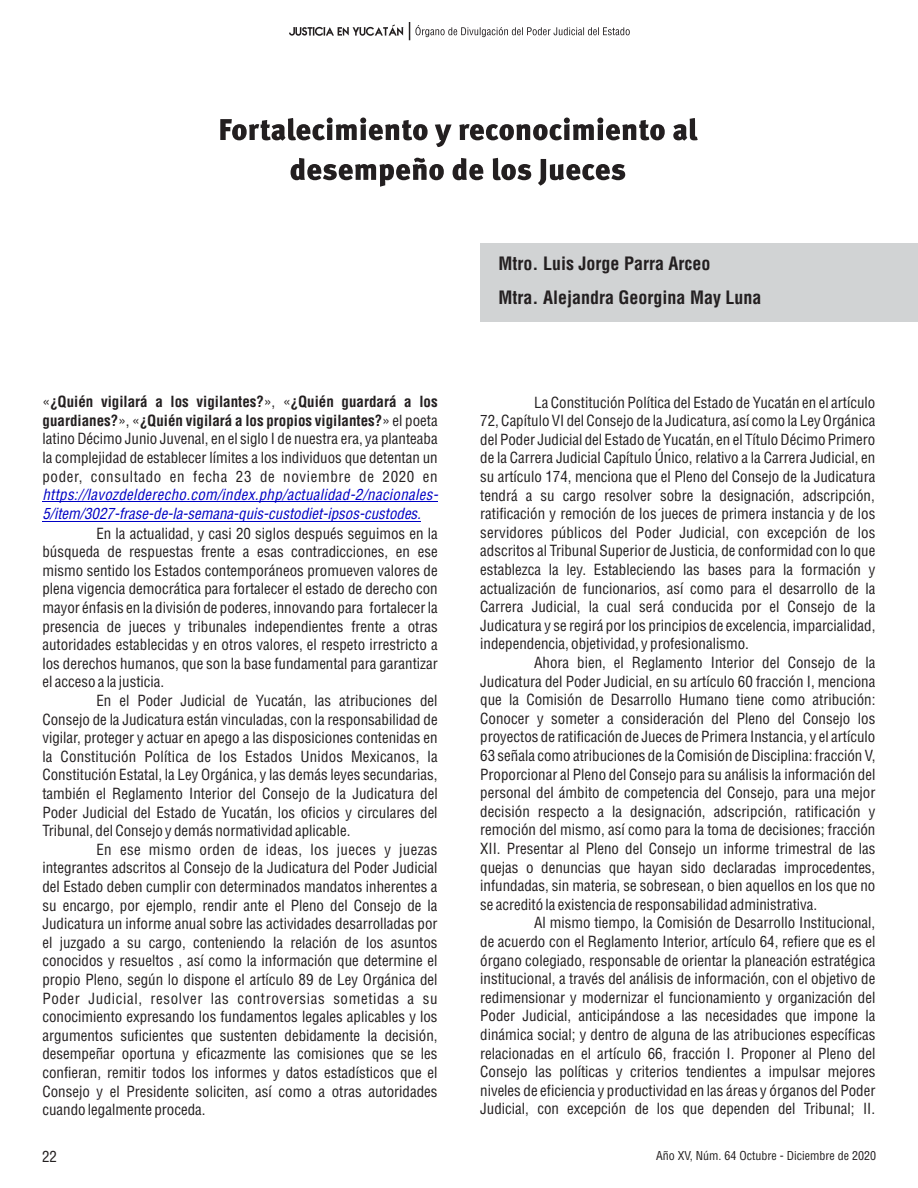
<style>
.page{position:relative;width:918px;height:1188px;background:#fff}
.page>*{position:absolute;margin:0;border:0;box-sizing:border-box;transform-origin:0 0}
.t1{font:700 condensed 18px/33.5px "Helvetica LT Std";color:#231f20}
.t2{font:condensed 15px/18.6px "Helvetica LT Std";color:#231f20;text-align:justify}
.t3{font:italic condensed 15px/19.2px "Helvetica LT Std";letter-spacing:.02em;color:#0000c4}
.t4{font:condensed 12px "Helvetica LT Std";color:#231f20}
.s1{font-weight:700}
</style>
<div class="page">
<hr style="left:43px;top:502px;width:395px;height:1px;background:#0000c4">
<hr style="left:43px;top:521px;width:378px;height:1px;background:#0000c4">
<svg style="left:289px;top:25px;width:114px;height:11px"></svg>
<svg style="left:409px;top:22px;width:221px;height:18px"></svg>
<div style="left:480px;top:243px;width:438px;height:40px;background:#d1d3d4"></div>
<div style="left:480px;top:282px;width:438px;height:39px;background:#d1d3d4"></div>
<svg style="left:220px;top:118px;width:478px;height:69px"></svg>
<p class="t2" style="left:43px;top:395px;width:397px">«<span class="s1">¿Quién vigilará a los vigilantes?</span>», «<span class="s1">¿Quién guardará a los guardianes?</span>», «<span class="s1">¿Quién vigilará a los propios vigilantes?</span>» el poeta latino Décimo Junio Juvenal, en el siglo I de nuestra era, ya planteaba la complejidad de establecer límites a los individuos que detentan un poder, consultado en fecha 23 de noviembre de 2020 en</p>
<p class="t3" style="left:42px;top:487px;width:397px">https://lavozdelderecho.com/index.php/actualidad-2/nacionales-<br>5/item/3027-frase-de-la-semana-quis-custodiet-ipsos-custodes.</p>
<p class="t2" style="left:42px;top:526px;width:397px;text-indent:54px">En la actualidad, y casi 20 siglos después seguimos en la búsqueda de respuestas frente a esas contradicciones, en ese mismo sentido los Estados contemporáneos promueven valores de plena vigencia democrática para fortalecer el estado de derecho con mayor énfasis en la división de poderes, innovando para fortalecer la presencia de jueces y tribunales independientes frente a otras autoridades establecidas y en otros valores, el respeto irrestricto a los derechos humanos, que son la base fundamental para garantizar el acceso a la justicia.</p>
<p class="t2" style="left:42px;top:693px;width:397px;text-indent:54px">En el Poder Judicial de Yucatán, las atribuciones del Consejo de la Judicatura están vinculadas, con la responsabilidad de vigilar, proteger y actuar en apego a las disposiciones contenidas en la Constitución Política de los Estados Unidos Mexicanos, la Constitución Estatal, la Ley Orgánica, y las demás leyes secundarias, también el Reglamento Interior del Consejo de la Judicatura del Poder Judicial del Estado de Yucatán, los oficios y circulares del Tribunal, del Consejo y demás normatividad aplicable.</p>
<p class="t2" style="left:42px;top:842px;width:397px;text-indent:54px">En ese mismo orden de ideas, los jueces y juezas integrantes adscritos al Consejo de la Judicatura del Poder Judicial del Estado deben cumplir con determinados mandatos inherentes a su encargo, por ejemplo, rendir ante el Pleno del Consejo de la Judicatura un informe anual sobre las actividades desarrolladas por el juzgado a su cargo, conteniendo la relación de los asuntos conocidos y resueltos , así como la información que determine el propio Pleno, según lo dispone el artículo 89 de Ley Orgánica del Poder Judicial, resolver las controversias sometidas a su conocimiento expresando los fundamentos legales aplicables y los argumentos suficientes que sustenten debidamente la decisión, desempeñar oportuna y eficazmente las comisiones que se les confieran, remitir todos los informes y datos estadísticos que el Consejo y el Presidente soliciten, así como a otras autoridades cuando legalmente proceda.</p>
<p class="t1" style="left:499px;top:250px;width:264px">Mtro. Luis Jorge Parra Arceo<br>Mtra. Alejandra Georgina May Luna</p>
<p class="t2" style="left:480px;top:395px;width:397px;text-indent:54px">La Constitución Política del Estado de Yucatán en el artículo 72, Capítulo VI del Consejo de la Judicatura, así como la Ley Orgánica del Poder Judicial del Estado de Yucatán, en el Título Décimo Primero de la Carrera Judicial Capítulo Único, relativo a la Carrera Judicial, en su artículo 174, menciona que el Pleno del Consejo de la Judicatura tendrá a su cargo resolver sobre la designación, adscripción, ratificación y remoción de los jueces de primera instancia y de los servidores públicos del Poder Judicial, con excepción de los adscritos al Tribunal Superior de Justicia, de conformidad con lo que establezca la ley. Estableciendo las bases para la formación y actualización de funcionarios, así como para el desarrollo de la Carrera Judicial, la cual será conducida por el Consejo de la Judicatura y se regirá por los principios de excelencia, imparcialidad, independencia, objetividad, y profesionalismo.</p>
<p class="t2" style="left:480px;top:655px;width:397px;text-indent:54px">Ahora bien, el Reglamento Interior del Consejo de la Judicatura del Poder Judicial, en su artículo 60 fracción I, menciona que la Comisión de Desarrollo Humano tiene como atribución:<br>Conocer y someter a consideración del Pleno del Consejo los proyectos de ratificación de Jueces de Primera Instancia, y el artículo 63 señala como atribuciones de la Comisión de Disciplina: fracción V, Proporcionar al Pleno del Consejo para su análisis la información del personal del ámbito de competencia del Consejo, para una mejor decisión respecto a la designación, adscripción, ratificación y remoción del mismo, así como para la toma de decisiones; fracción XII. Presentar al Pleno del Consejo un informe trimestral de las quejas o denuncias que hayan sido declaradas improcedentes, infundadas, sin materia, se sobresean, o bien aquellos en los que no se acreditó la existencia de responsabilidad administrativa.</p>
<p class="t2" style="left:480px;top:916px;width:397px;text-indent:54px">Al mismo tiempo, la Comisión de Desarrollo Institucional, de acuerdo con el Reglamento Interior, artículo 64, refiere que es el órgano colegiado, responsable de orientar la planeación estratégica institucional, a través del análisis de información, con el objetivo de redimensionar y modernizar el funcionamiento y organización del Poder Judicial, anticipándose a las necesidades que impone la dinámica social; y dentro de alguna de las atribuciones específicas relacionadas en el artículo 66, fracción I. Proponer al Pleno del Consejo las políticas y criterios tendientes a impulsar mejores niveles de eficiencia y productividad en las áreas y órganos del Poder Judicial, con excepción de los que dependen del Tribunal; II.</p>
<p class="t2" style="left:42px;top:1150px;width:17px">22</p>
<p class="t4" style="left:656px;top:1151px;width:222px">Año XV, Núm. 64 Octubre - Diciembre de 2020</p>
</div>
